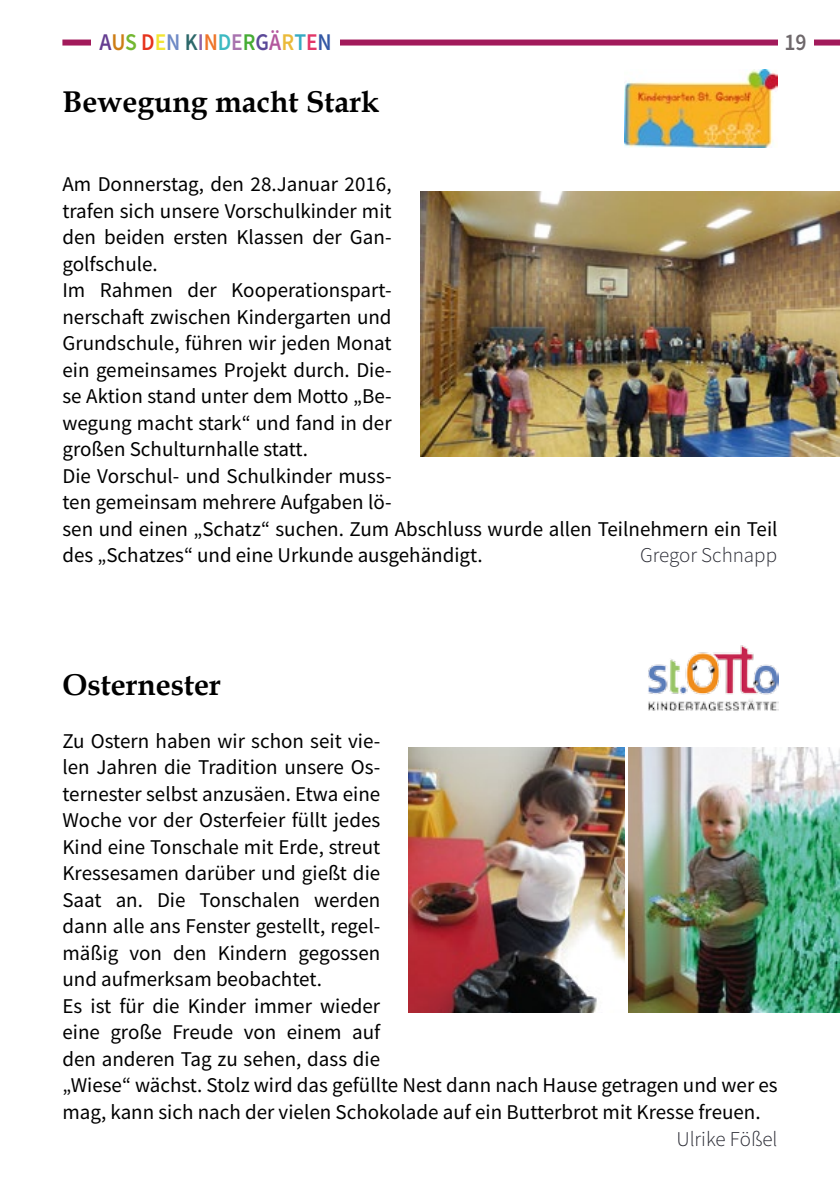
<style>
.page{position:relative;width:840px;height:1191px;background:#fff}
.page>*{position:absolute;margin:0;border:0;box-sizing:border-box;transform-origin:0 0}
.t1{font:700 30px "Book Antiqua";color:#000}
.t2{font:600 24px "Source Sans Pro";letter-spacing:-.005em;color:#653d91;scale:.9 1}
.t3{font:600 24px "Source Sans Pro";color:#6e686b;scale:.9 1}
.t4{font:21px/26.6px "Source Sans Pro";color:#000}
.t5{font:300 21px "Source Sans Pro";color:#292a33}
.s1{color:#cd7d15}
.s2{color:#73b731}
.s3{color:#e6331c}
.s4{color:#f2e534}
.s5{color:#6f8ac6}
.s6{color:#2d686a}
.s7{color:#9061a5}
.s8{color:#ee752a}
.s9{color:#3dbac2}
.s10{color:#a873af}
.s11{color:#45ac34}
.s12{color:#5b4998}
.s13{color:#b3579d}
.s14{color:#eaba3a}
.s15{color:#37aac3}
.s16{color:#e23769}
.s17{color:#3459a5}
</style>
<div class="page">
<div style="left:62px;top:40px;width:777px;height:6px;background:#a21a5b"></div>
<div style="left:777px;top:17px;width:36px;height:51px;background:#fff"></div>
<img style="left:420px;top:191px;width:419px;height:266px">
<img style="left:408px;top:747px;width:216px;height:266px">
<img style="left:628px;top:747px;width:211px;height:266px">
<img style="left:624px;top:70px;width:153px;height:78px">
<img style="left:648px;top:645px;width:130px;height:66px">
<div style="left:92px;top:17px;width:247px;height:51px;background:#fff"></div>
<p class="t2" style="left:99px;top:26px;width:259px">A<span class="s1">U</span><span class="s2">S</span> <span class="s3">D</span><span class="s4">E</span><span class="s5">N</span> <span class="s6">K</span><span class="s7">I</span><span class="s8">N</span><span class="s9">D</span><span class="s10">E</span><span class="s11">R</span><span class="s12">G</span><span class="s13">Ä</span><span class="s14">R</span><span class="s15">T</span><span class="s16">E</span><span class="s17">N</span></p>
<h1 class="t1" style="left:62px;top:84px;width:318px">Bewegung macht Stark</h1>
<p class="t3" style="left:784px;top:26px;width:26px">19</p>
<p class="t4" style="left:62px;top:171px;width:716px">Am Donnerstag, den 28.Januar 2016,<br>trafen sich unsere Vorschulkinder mit<br>den beiden ersten Klassen der Gan-<br>golfschule.<br>Im Rahmen der Kooperationspart-<br>nerschaft zwischen Kindergarten und<br>Grundschule, führen wir jeden Monat<br>ein gemeinsames Projekt durch. Die-<br>se Aktion stand unter dem Motto „Be-<br>wegung macht stark“ und fand in der<br>großen Schulturnhalle statt.<br>Die Vorschul- und Schulkinder muss-<br>ten gemeinsam mehrere Aufgaben lö-<br>sen und einen „Schatz“ suchen. Zum Abschluss wurde allen Teilnehmern ein Teil des „Schatzes“ und eine Urkunde ausgehändigt.</p>
<p class="t5" style="left:639px;top:542px;width:138px">Gregor Schnapp</p>
<h1 class="t1" style="left:62px;top:667px;width:160px">Osternester</h1>
<p class="t4" style="left:62px;top:727px;width:716px">Zu Ostern haben wir schon seit vie-<br>len Jahren die Tradition unsere Os-<br>ternester selbst anzusäen. Etwa eine<br>Woche vor der Osterfeier füllt jedes<br>Kind eine Tonschale mit Erde, streut<br>Kressesamen darüber und gießt die<br>Saat an. Die Tonschalen werden<br>dann alle ans Fenster gestellt, regel-<br>mäßig von den Kindern gegossen<br>und aufmerksam beobachtet.<br>Es ist für die Kinder immer wieder<br>eine große Freude von einem auf<br>den anderen Tag zu sehen, dass die<br>„Wiese“ wächst. Stolz wird das gefüllte Nest dann nach Hause getragen und wer es mag, kann sich nach der vielen Schokolade auf ein Butterbrot mit Kresse freuen.</p>
<p class="t5" style="left:676px;top:1125px;width:103px">Ulrike Fößel</p>
</div>
